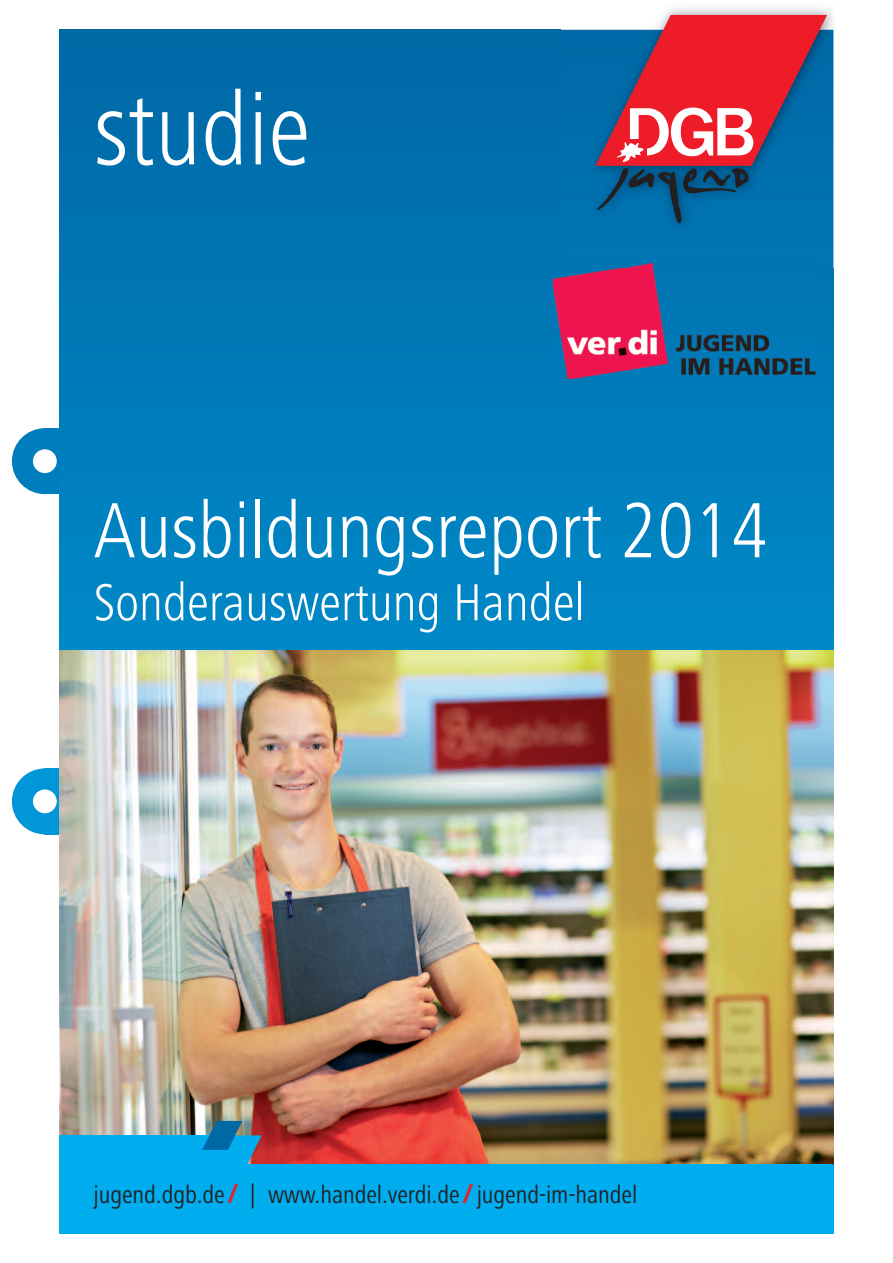
<style>
.page{position:relative;width:893px;height:1263px;background:#fff}
.page>*{position:absolute;margin:0;border:0;box-sizing:border-box;transform-origin:0 0}
.t1{font:300 condensed 105px "Frutiger Next LT";letter-spacing:-.005em;color:#fff}
.t2{font:300 condensed 81px "Frutiger Next LT";letter-spacing:-.005em;color:#fff}
.t3{font:300 condensed 54px "Frutiger Next LT";letter-spacing:-.005em;color:#fff}
.t4{font:condensed 25.5px "Frutiger Next LT";letter-spacing:-.005em;color:#231f20}
.s1{font-weight:700;font-stretch:normal;font-size:28.5px;color:#ee1c28}
</style>
<div class="page">
<svg style="left:12px;top:428px;width:48px;height:66px"></svg>
<svg style="left:12px;top:768px;width:48px;height:66px"></svg>
<svg style="left:60px;top:30px;width:773px;height:621px;background:#007ab8"></svg>
<img style="left:60px;top:651px;width:773px;height:513px">
<img style="left:561px;top:8px;width:273px;height:260px">
<svg style="left:595px;top:15px;width:232px;height:208px;background:#7c5474"></svg>
<div style="left:60px;top:1135px;width:177px;height:35px;background:#00aeef"></div>
<svg style="left:202px;top:1121px;width:59px;height:43px"></svg>
<div style="left:60px;top:1164px;width:773px;height:69px;background:#00aeef"></div>
<img style="left:553px;top:264px;width:262px;height:115px">
<img style="left:561px;top:264px;width:254px;height:4px">
<h1 class="t1" style="left:94px;top:94px;width:219px">studie</h1>
<h2 class="t2" style="left:94px;top:503px;width:676px">Ausbildungsreport 2014</h2>
<h3 class="t3" style="left:94px;top:584px;width:493px">Sonderauswertung Handel</h3>
<p class="t4" style="left:94px;top:1186px;width:545px">jugend.dgb.de <span class="s1">/</span> | www.handel.verdi.de <span class="s1">/</span>jugend-im-handel</p>
</div>
